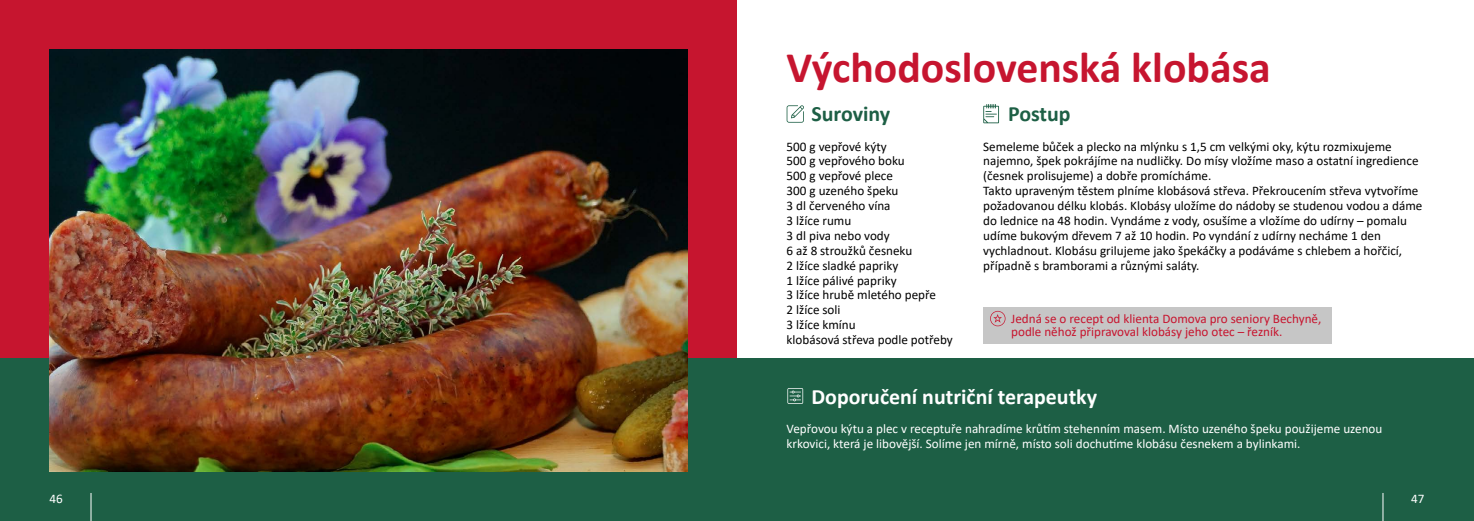
<style>
.page{position:relative;width:1474px;height:521px;background:#fff}
.page>*{position:absolute;margin:0;border:0;box-sizing:border-box;transform-origin:0 0}
.t1{font:700 43.75px "Calibri";color:#c6152f}
.t2{font:700 21.88px "Calibri";color:#fff}
.t3{font:700 21.88px "Calibri";color:#1d5f45}
.t4{font:13.12px/14.9px "Calibri";color:#000}
.t5{font:13.12px/14.9px "Calibri";color:#fff}
.t6{font:13.12px/13.1px "Calibri";color:#c6152f}
</style>
<div class="page">
<div style="left:0;top:0;width:737px;height:521px;background:#c6152f"></div>
<div style="left:0;top:359px;width:1473px;height:162px;background:#1d5f45"></div>
<svg style="left:983px;top:104px;width:16px;height:19px"></svg>
<svg style="left:786px;top:105px;width:18px;height:18px"></svg>
<svg style="left:787px;top:388px;width:16px;height:16px"></svg>
<img style="left:50px;top:50px;width:637px;height:421px">
<div style="left:983px;top:307px;width:348px;height:37px;background:#c6c6c6"></div>
<svg style="left:990px;top:311px;width:15px;height:15px"></svg>
<svg style="left:1382px;top:493px;width:1px;height:28px"></svg>
<svg style="left:91px;top:493px;width:1px;height:28px"></svg>
<h1 class="t1" style="left:786px;top:37px;width:485px">Východoslovenská klobása</h1>
<h2 class="t3" style="left:811px;top:98px;width:80px">Suroviny</h2>
<p class="t4" style="left:786px;top:138px;width:168px">500 g vepřové kýty<br>500 g vepřového boku<br>500 g vepřové plece<br>300 g uzeného špeku<br>3 dl červeného vína<br>3 lžíce rumu<br>3 dl piva nebo vody<br>6 až 8 stroužků česneku<br>2 lžíce sladké papriky<br>1 lžíce pálivé papriky<br>3 lžíce hrubě mletého pepře<br>2 lžíce soli<br>3 lžíce kmínu<br>klobásová střeva podle potřeby</p>
<h2 class="t3" style="left:1008px;top:98px;width:64px">Postup</h2>
<p class="t4" style="left:983px;top:138px;width:440px">Semeleme bůček a plecko na mlýnku s 1,5 cm velkými oky, kýtu rozmixujeme najemno, špek pokrájíme na nudličky. Do mísy vložíme maso a ostatní ingredience (česnek prolisujeme) a dobře promícháme.<br>Takto upraveným těstem plníme klobásová střeva. Překroucením střeva vytvoříme požadovanou délku klobás. Klobásy uložíme do nádoby se studenou vodou a dáme do lednice na 48 hodin. Vyndáme z vody, osušíme a vložíme do udírny – pomalu udíme bukovým dřevem 7 až 10 hodin. Po vyndání z udírny necháme 1 den vychladnout. Klobásu grilujeme jako špekáčky a podáváme s chlebem a hořčicí, případně s bramborami a různými saláty.</p>
<p class="t6" style="left:1011px;top:312px;width:312px">Jedná se o recept od klienta Domova pro seniory Bechyně, podle něhož připravoval klobásy jeho otec – řezník.</p>
<h2 class="t2" style="left:811px;top:381px;width:287px">Doporučení nutriční terapeutky</h2>
<p class="t5" style="left:786px;top:421px;width:597px">Vepřovou kýtu a plec v receptuře nahradíme krůtím stehenním masem. Místo uzeného špeku použijeme uzenou krkovici, která je libovější. Solíme jen mírně, místo soli dochutíme klobásu česnekem a bylinkami.</p>
<p class="t5" style="left:50px;top:491px;width:15px">46</p>
<p class="t5" style="left:1410px;top:491px;width:15px">47</p>
</div>
